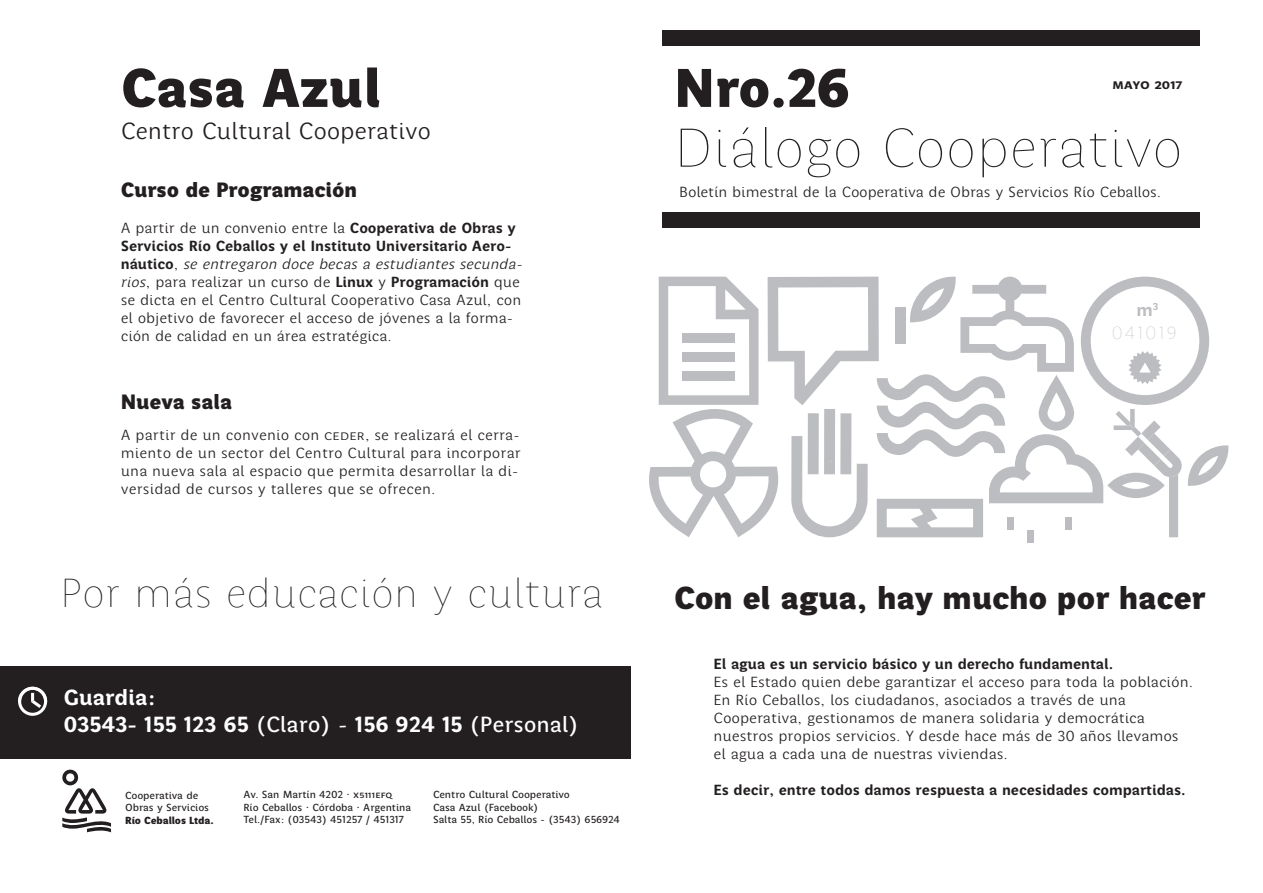
<style>
.page{position:relative;width:1263px;height:893px;background:#fff}
.page>*{position:absolute;margin:0;border:0;box-sizing:border-box;transform-origin:0 0}
.t1{font:55.95px "Perec Super Blanca";letter-spacing:-.005em;color:#231f20}
.t2{font:55.5px "Perec Super Negra";color:#231f20}
.t3{font:41.55px "Perec Super Blanca";letter-spacing:-.005em;color:#231f20}
.t4{font:32.4px "Perec Super Negra";color:#231f20}
.t5{font:24px "Perec Blanca";letter-spacing:-.005em;color:#231f20}
.t6{font:22.5px/27px "Perec Negra";color:#fff}
.t7{font:21.15px "Perec Super Negra";color:#231f20}
.t8{font:18.3px "Perec Super Blanca";letter-spacing:.095em;color:#bcbdc0}
.t9{font:18px "Perec Negra";color:#bcbdc0}
.t10{font:15px/18px "Perec Blanca";color:#231f20}
.t11{font:15px "Perec Negra";color:#231f20}
.t12{font:15px "Perec Blanca Italica";color:#231f20}
.t13{font:15px "Perec Negra Versalita";letter-spacing:-.015em;color:#231f20}
.t14{font:10.5px/12.6px "Perec Gris";letter-spacing:-.005em;color:#231f20}
.t15{font:10.5px "Perec Super Negra";letter-spacing:-.01em;color:#231f20}
.s1{font-family:"Perec Negra"}
.s2{font-family:"Perec Blanca"}
.s3{font-family:"Perec Blanca Italica"}
.s4{font-family:"Perec Blanca Versalita"}
.s5{font-family:"Perec Gris"}
</style>
<div class="page">
<svg style="left:62px;top:769px;width:49px;height:63px"></svg>
<div style="left:0;top:666px;width:630px;height:93px;background:#231f20"></div>
<svg style="left:18px;top:687px;width:29px;height:29px"></svg>
<div style="left:662px;top:213px;width:537px;height:15px;background:#231f20"></div>
<div style="left:662px;top:30px;width:537px;height:16px;background:#231f20"></div>
<div style="left:1027px;top:530px;width:6px;height:13px;background:#bcbdc0"></div>
<svg style="left:649px;top:277px;width:579px;height:260px"></svg>
<h2 class="t2" style="left:121px;top:57px;width:262px">Casa Azul</h2>
<h2 class="t2" style="left:674px;top:57px;width:177px">Nro.26</h2>
<p class="t13" style="left:1112px;top:75px;width:72px">mayo 2017</p>
<h1 class="t1" style="left:674px;top:117px;width:510px">Diálogo Cooperativo</h1>
<h3 class="t5" style="left:121px;top:117px;width:312px">Centro Cultural Cooperativo</h3>
<h3 class="t7" style="left:121px;top:179px;width:238px">Curso de Programación</h3>
<p class="t10" style="left:121px;top:219px;width:396px">A partir de un convenio entre la <span class="s1">Cooperativa de Obras y</span></p>
<p class="t11" style="left:121px;top:238px;width:392px">Servicios Río Ceballos y el Instituto Universitario Aero-</p>
<p class="t12" style="left:121px;top:256px;width:403px"><span class="s1">náutico</span><span class="s2">,</span> se entregaron doce becas a estudiantes secunda-</p>
<p class="t10" style="left:121px;top:273px;width:402px"><span class="s3">rios</span>, para realizar un curso de <span class="s1">Linux</span> y <span class="s1">Programación</span> que se dicta en el Centro Cultural Cooperativo Casa Azul, con el objetivo de favorecer el acceso de jóvenes a la forma&shy;ción de calidad en un área estratégica.</p>
<h3 class="t7" style="left:121px;top:390px;width:113px">Nueva sala</h3>
<p class="t10" style="left:121px;top:426px;width:401px">A partir de un convenio con <span class="s4">ceder</span>, se realizará el cerra&shy;miento de un sector del Centro Cultural para incorporar una nueva sala al espacio que permita desarrollar la di&shy;versidad de cursos y talleres que se ofrecen.</p>
<h3 class="t3" style="left:60px;top:570px;width:545px">Por más educación y cultura</h3>
<h3 class="t6" style="left:64px;top:684px;width:517px">Guardia:<br>03543- 155 123 65 <span class="s5">(Claro) -</span> 156 924 15 <span class="s5">(Personal)</span></h3>
<p class="t14" style="left:125px;top:789px;width:85px">Cooperativa de<br>Obras y Servicios</p>
<p class="t15" style="left:125px;top:814px;width:90px">Río Ceballos Ltda.</p>
<p class="t14" style="left:243px;top:788px;width:169px">Av. San Martín 4202 · x5111efq<br>Río Ceballos · Córdoba · Argentina<br>Tel./Fax: (03543) 451257 / 451317</p>
<p class="t14" style="left:433px;top:788px;width:188px">Centro Cultural Cooperativo<br>Casa Azul (Facebook)<br>Salta 55, Río Ceballos - (3543) 656924</p>
<p class="t10" style="left:679px;top:183px;width:483px">Boletín bimestral de la Cooperativa de Obras y Servicios Río Ceballos.</p>
<p class="t9" style="left:1136px;top:300px;width:23px">m<sup>3</sup></p>
<p class="t8" style="left:1111px;top:323px;width:67px">041019</p>
<h3 class="t4" style="left:674px;top:580px;width:533px">Con el agua, hay mucho por hacer</h3>
<p class="t11" style="left:714px;top:656px;width:401px">El agua es un servicio básico y un derecho fundamental.</p>
<p class="t10" style="left:714px;top:673px;width:481px">Es el Estado quien debe garantizar el acceso para toda la población.<br>En Río Ceballos, los ciudadanos, asociados a través de una Cooperativa, gestionamos de manera solidaria y democrática nuestros propios servicios. Y desde hace más de 30 años llevamos el agua a cada una de nuestras viviendas.</p>
<p class="t11" style="left:714px;top:782px;width:473px">Es decir, entre todos damos respuesta a necesidades compartidas.</p>
</div>
